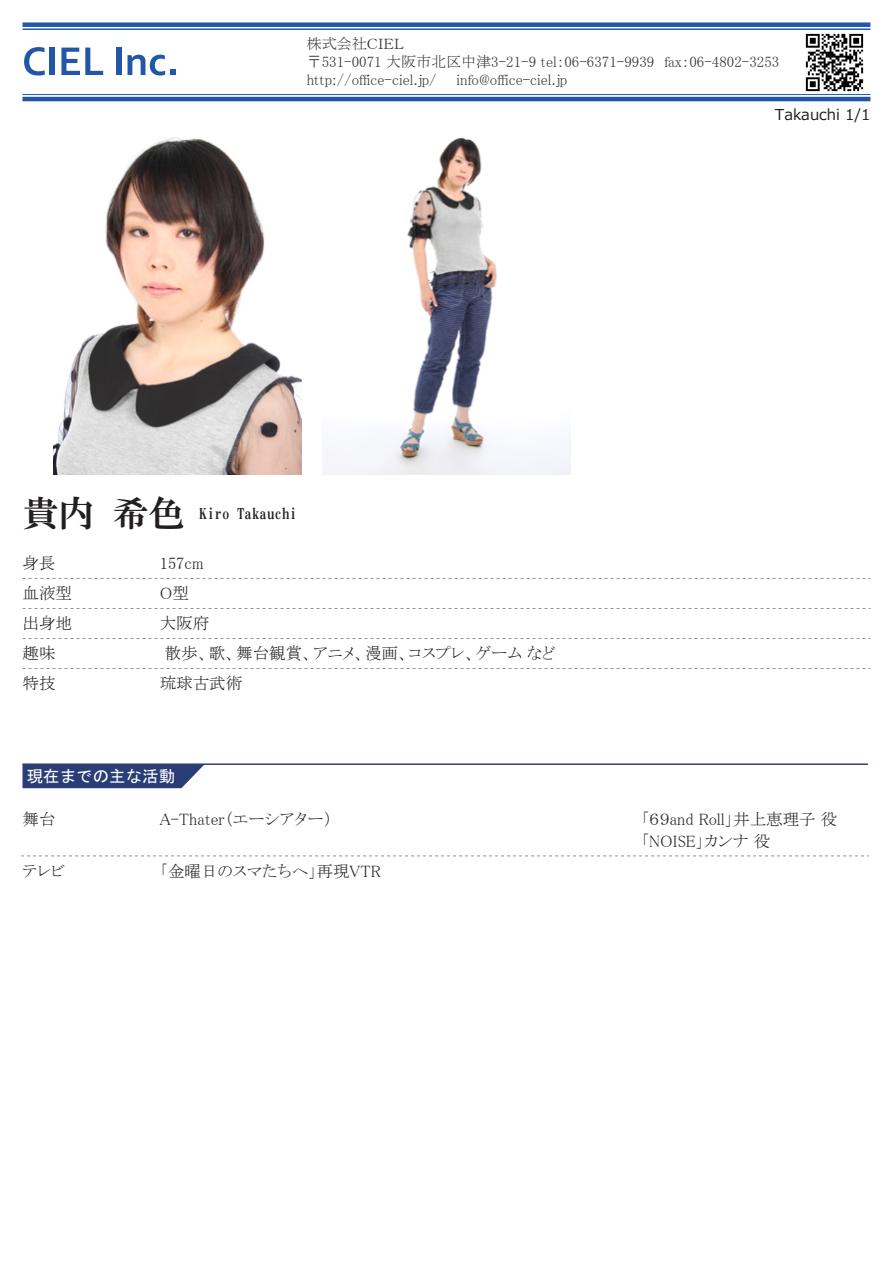
<style>
.page{position:relative;width:893px;height:1263px;background:#fff}
.page>*{position:absolute;margin:0;border:0;box-sizing:border-box;transform-origin:0 0}
.t1{font:36px "HG Mincho E";color:#231f20}
.t2{font:16.5px/30px "MS P Mincho";color:#231f20}
.t3{font:16.5px "MS Gothic";color:#fff}
.t4{font:15px/18px "MS P Mincho";color:#343434}
.t5{font:15px "HG Mincho E";color:#231f20}
.t6{font:15px "Meiryo";color:#231f20}
</style>
<div class="page">
<svg style="left:22px;top:764px;width:182px;height:24px;background:#37497e"></svg>
<hr style="left:23px;top:763px;width:845px;height:2px;background:#2a3d76">
<svg style="left:22px;top:578px;width:849px;height:1px"></svg>
<svg style="left:22px;top:608px;width:849px;height:1px"></svg>
<svg style="left:22px;top:638px;width:849px;height:1px"></svg>
<svg style="left:22px;top:668px;width:849px;height:1px"></svg>
<svg style="left:21px;top:855px;width:848px;height:1px"></svg>
<svg style="left:24px;top:47px;width:21px;height:29px"></svg>
<div style="left:50px;top:48px;width:5px;height:27px;background:#2256a6"></div>
<svg style="left:61px;top:48px;width:42px;height:27px"></svg>
<div style="left:117px;top:48px;width:5px;height:27px;background:#2256a6"></div>
<svg style="left:128px;top:55px;width:48px;height:21px"></svg>
<img style="left:798px;top:33px;width:72px;height:64px">
<hr style="left:22px;top:28px;width:848px;height:2px;background:#2256a6">
<div style="left:22px;top:22px;width:848px;height:5px;background:#2256a6"></div>
<hr style="left:22px;top:97px;width:848px;height:4px;background:#2256a6">
<hr style="left:22px;top:94px;width:848px;height:1px;background:#2256a6">
<img style="left:54px;top:137px;width:247px;height:337px">
<img style="left:323px;top:137px;width:247px;height:337px">
<p class="t4" style="left:307px;top:34px;width:474px">株式会社ＣＩＥＬ<br>〒531-0071 大阪市北区中津3-21-9 tel：06-6371-9939　fax：06-4802-3253 http://office-ciel.jp/　　info@office-ciel.jp</p>
<p class="t6" style="left:775px;top:104px;width:97px">Takauchi 1/1</p>
<h1 class="t1" style="left:22px;top:495px;width:163px">貴内 希色</h1>
<p class="t5" style="left:184px;top:506px;width:114px">　Kiro Takauchi</p>
<p class="t2" style="left:22px;top:548px;width:51px">身長血液型出身地趣味特技</p>
<p class="t2" style="left:160px;top:548px;width:46px">157cm</p>
<p class="t2" style="left:160px;top:578px;width:31px">O型</p>
<p class="t2" style="left:160px;top:608px;width:51px">大阪府</p>
<p class="t2" style="left:165px;top:638px;width:393px">散歩、歌、舞台観賞、アニメ、漫画、コスプレ、ゲーム など</p>
<p class="t2" style="left:160px;top:668px;width:84px">琉球古武術</p>
<p class="t3" style="left:27px;top:768px;width:150px">現在までの主な活動</p>
<p class="t2" style="left:22px;top:803px;width:34px">舞台</p>
<p class="t2" style="left:22px;top:856px;width:44px">テレビ</p>
<p class="t2" style="left:160px;top:803px;width:174px">A-Thater（エーシアター）</p>
<p class="t2" style="left:160px;top:856px;width:223px">「金曜日のスマたちへ」再現VTR</p>
<p class="t2" style="left:641px;top:807px;width:198px;line-height:22.5px">「６９and Roll」井上恵理子 役「NOISE」カンナ 役</p>
</div>
